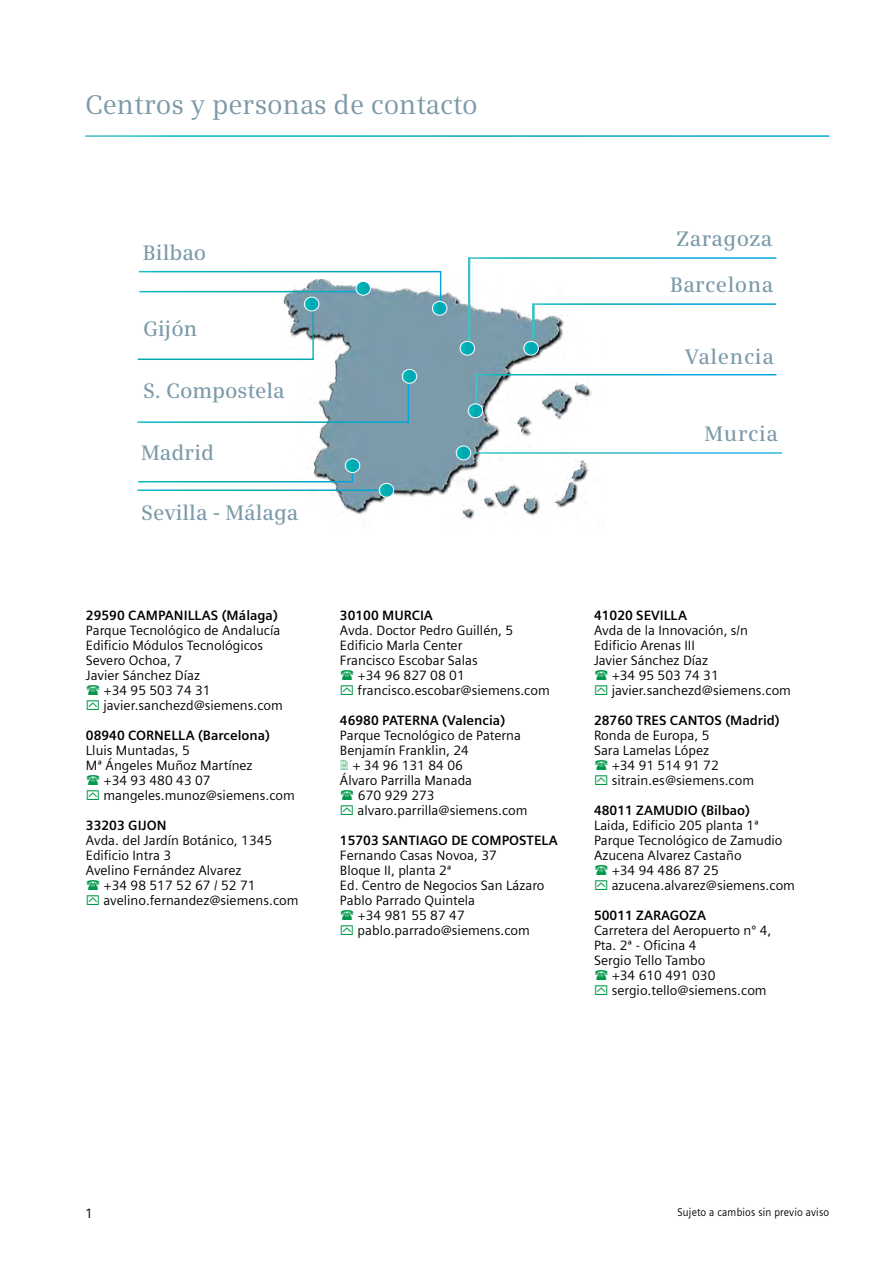
<style>
.page{position:relative;width:893px;height:1263px;background:#fff}
.page>*{position:absolute;margin:0;border:0;box-sizing:border-box;transform-origin:0 0}
.t1{font:27px "Siemens Serif";color:#7b9aa9}
.t2{font:600 21px "Siemens Serif OT";color:#7b9aa9}
.t3{font:600 21px "Siemens Serif OT";letter-spacing:.02em;color:#7b9aa9}
.t4{font:600 21px "Siemens Serif OT";letter-spacing:.03em;color:#7b9aa9}
.t5{font:13.5px/15px "Siemens Sans OT";color:#000}
.t6{font:700 13.5px "Siemens Sans OT";color:#000}
.t7{font:11.25px "Siemens Sans OT";letter-spacing:.02em;color:#000;scale:.9 1}
</style>
<div class="page">
<img style="left:313px;top:291px;width:276px;height:229px">
<svg style="left:467px;top:257px;width:310px;height:92px"></svg>
<svg style="left:474px;top:373px;width:303px;height:32px"></svg>
<hr style="left:465px;top:452px;width:317px;height:2px;background:#fff">
<svg style="left:137px;top:270px;width:305px;height:91px"></svg>
<svg style="left:137px;top:375px;width:273px;height:49px"></svg>
<svg style="left:138px;top:464px;width:216px;height:19px"></svg>
<hr style="left:137px;top:489px;width:250px;height:2px;background:#fff">
<svg style="left:356px;top:281px;width:14px;height:14px"></svg>
<div style="left:356px;top:281px;width:15px;height:15px;border:1px solid #fff;border-radius:50%"></div>
<svg style="left:304px;top:297px;width:15px;height:14px"></svg>
<div style="left:304px;top:297px;width:15px;height:14px;border:1px solid #fff;border-radius:50%"></div>
<svg style="left:432px;top:301px;width:15px;height:14px"></svg>
<div style="left:432px;top:301px;width:15px;height:15px;border:1px solid #fff;border-radius:50%"></div>
<svg style="left:460px;top:341px;width:15px;height:14px"></svg>
<div style="left:460px;top:341px;width:15px;height:15px;border:1px solid #fff;border-radius:50%"></div>
<svg style="left:524px;top:341px;width:14px;height:14px"></svg>
<div style="left:523px;top:341px;width:16px;height:15px;border:1px solid #fff;border-radius:50%"></div>
<svg style="left:468px;top:404px;width:15px;height:14px"></svg>
<div style="left:468px;top:403px;width:15px;height:15px;border:1px solid #fff;border-radius:50%"></div>
<svg style="left:456px;top:446px;width:15px;height:14px"></svg>
<div style="left:456px;top:446px;width:15px;height:14px;border:1px solid #fff;border-radius:50%"></div>
<svg style="left:345px;top:459px;width:15px;height:13px"></svg>
<div style="left:345px;top:458px;width:15px;height:15px;border:1px solid #fff;border-radius:50%"></div>
<svg style="left:379px;top:483px;width:15px;height:14px"></svg>
<div style="left:379px;top:483px;width:15px;height:15px;border:1px solid #fff;border-radius:50%"></div>
<svg style="left:402px;top:369px;width:15px;height:14px"></svg>
<div style="left:402px;top:369px;width:15px;height:15px;border:1px solid #fff;border-radius:50%"></div>
<h1 class="t1" style="left:85px;top:89px;width:394px">Centros y personas de contacto</h1>
<h2 class="t2" style="left:143px;top:240px;width:65px">Bilbao</h2>
<h2 class="t2" style="left:143px;top:316px;width:56px">Gijón</h2>
<h2 class="t2" style="left:143px;top:378px;width:143px">S. Compostela</h2>
<h2 class="t2" style="left:141px;top:440px;width:74px">Madrid</h2>
<h2 class="t2" style="left:141px;top:500px;width:159px">Sevilla - Málaga</h2>
<p class="t6" style="left:86px;top:608px;width:194px">29590 CAMPANILLAS (Málaga)</p>
<p class="t5" style="left:86px;top:623px;width:196px">Parque Tecnológico de Andalucía</p>
<p class="t5" style="left:86px;top:638px;width:179px">Edificio Módulos Tecnológicos</p>
<p class="t5" style="left:86px;top:653px;width:98px">Severo Ochoa, 7</p>
<p class="t5" style="left:86px;top:668px;width:116px">Javier Sánchez Díaz</p>
<p class="t5" style="left:104px;top:683px;width:108px">+34 95 503 74 31</p>
<p class="t5" style="left:104px;top:698px;width:181px">javier.sanchezd@siemens.com</p>
<p class="t6" style="left:86px;top:728px;width:186px">08940 CORNELLA (Barcelona)</p>
<p class="t5" style="left:86px;top:743px;width:105px">Lluis Muntadas, 5</p>
<p class="t5" style="left:86px;top:758px;width:168px">Mª Ángeles Muñoz Martínez</p>
<p class="t5" style="left:104px;top:773px;width:108px">+34 93 480 43 07</p>
<p class="t5" style="left:104px;top:788px;width:193px">mangeles.munoz@siemens.com</p>
<p class="t6" style="left:86px;top:818px;width:82px">33203 GIJON</p>
<p class="t5" style="left:86px;top:833px;width:188px">Avda. del Jardín Botánico, 1345<br>Edificio Intra 3<br>Avelino Fernández Alvarez</p>
<p class="t5" style="left:104px;top:878px;width:197px">+34 98 517 52 67 / 52 71 avelino.fernandez@siemens.com</p>
<h2 class="t3" style="left:676px;top:226px;width:98px">Zaragoza</h2>
<h2 class="t3" style="left:670px;top:273px;width:105px">Barcelona</h2>
<h2 class="t4" style="left:685px;top:344px;width:90px">Valencia</h2>
<h2 class="t2" style="left:704px;top:422px;width:75px">Murcia</h2>
<p class="t6" style="left:340px;top:608px;width:95px">30100 MURCIA</p>
<p class="t5" style="left:340px;top:623px;width:175px">Avda. Doctor Pedro Guillén, 5</p>
<p class="t5" style="left:340px;top:638px;width:124px">Edificio Marla Center</p>
<p class="t5" style="left:340px;top:653px;width:139px">Francisco Escobar Salas</p>
<p class="t5" style="left:358px;top:668px;width:108px">+34 96 827 08 01</p>
<p class="t5" style="left:358px;top:683px;width:194px">francisco.escobar@siemens.com</p>
<p class="t6" style="left:340px;top:713px;width:167px">46980 PATERNA (Valencia)</p>
<p class="t5" style="left:340px;top:728px;width:183px">Parque Tecnológico de Paterna</p>
<p class="t5" style="left:340px;top:743px;width:131px">Benjamín Franklin, 24</p>
<p class="t5" style="left:353px;top:758px;width:112px">+ 34 96 131 84 06</p>
<p class="t5" style="left:340px;top:773px;width:134px">Álvaro Parrilla Manada</p>
<p class="t5" style="left:358px;top:788px;width:78px">670 929 273</p>
<p class="t5" style="left:358px;top:803px;width:172px">alvaro.parrilla@siemens.com</p>
<p class="t6" style="left:340px;top:833px;width:220px">15703 SANTIAGO DE COMPOSTELA</p>
<p class="t5" style="left:340px;top:848px;width:158px">Fernando Casas Novoa, 37</p>
<p class="t5" style="left:340px;top:863px;width:113px">Bloque II, planta 2ª</p>
<p class="t5" style="left:340px;top:878px;width:206px">Ed. Centro de Negocios San Lázaro</p>
<p class="t5" style="left:340px;top:893px;width:137px">Pablo Parrado Quintela</p>
<p class="t5" style="left:358px;top:908px;width:108px">+34 981 55 87 47</p>
<p class="t5" style="left:358px;top:923px;width:174px">pablo.parrado@siemens.com</p>
<p class="t6" style="left:594px;top:608px;width:95px">41020 SEVILLA</p>
<p class="t5" style="left:594px;top:623px;width:156px">Avda de la Innovación, s/n</p>
<p class="t5" style="left:594px;top:638px;width:102px">Edificio Arenas III</p>
<p class="t5" style="left:594px;top:653px;width:116px">Javier Sánchez Díaz</p>
<p class="t5" style="left:612px;top:668px;width:108px">+34 95 503 74 31</p>
<p class="t5" style="left:612px;top:683px;width:181px">javier.sanchezd@siemens.com</p>
<p class="t6" style="left:594px;top:713px;width:187px">28760 TRES CANTOS (Madrid)</p>
<p class="t5" style="left:594px;top:728px;width:117px">Ronda de Europa, 5</p>
<p class="t5" style="left:594px;top:743px;width:117px">Sara Lamelas López</p>
<p class="t5" style="left:612px;top:758px;width:108px">+34 91 514 91 72</p>
<p class="t5" style="left:612px;top:773px;width:144px">sitrain.es@siemens.com</p>
<p class="t6" style="left:594px;top:803px;width:158px">48011 ZAMUDIO (Bilbao)</p>
<p class="t5" style="left:594px;top:818px;width:167px">Laida, Edificio 205 planta 1ª</p>
<p class="t5" style="left:594px;top:833px;width:190px">Parque Tecnológico de Zamudio</p>
<p class="t5" style="left:594px;top:848px;width:149px">Azucena Alvarez Castaño</p>
<p class="t5" style="left:612px;top:863px;width:108px">+34 94 486 87 25</p>
<p class="t5" style="left:612px;top:878px;width:185px">azucena.alvarez@siemens.com</p>
<p class="t6" style="left:594px;top:908px;width:114px">50011 ZARAGOZA</p>
<p class="t5" style="left:594px;top:923px;width:179px">Carretera del Aeropuerto nº 4,</p>
<p class="t5" style="left:594px;top:938px;width:104px">Pta. 2ª - Oficina 4</p>
<p class="t5" style="left:594px;top:953px;width:113px">Sergio Tello Tambo</p>
<p class="t5" style="left:612px;top:968px;width:105px">+34 610 491 030</p>
<p class="t5" style="left:612px;top:983px;width:157px">sergio.tello@siemens.com</p>
<p class="t5" style="left:85px;top:1206px;width:9px">1</p>
<p class="t7" style="left:677px;top:1206px;width:170px">Sujeto a cambios sin previo aviso</p>
</div>
